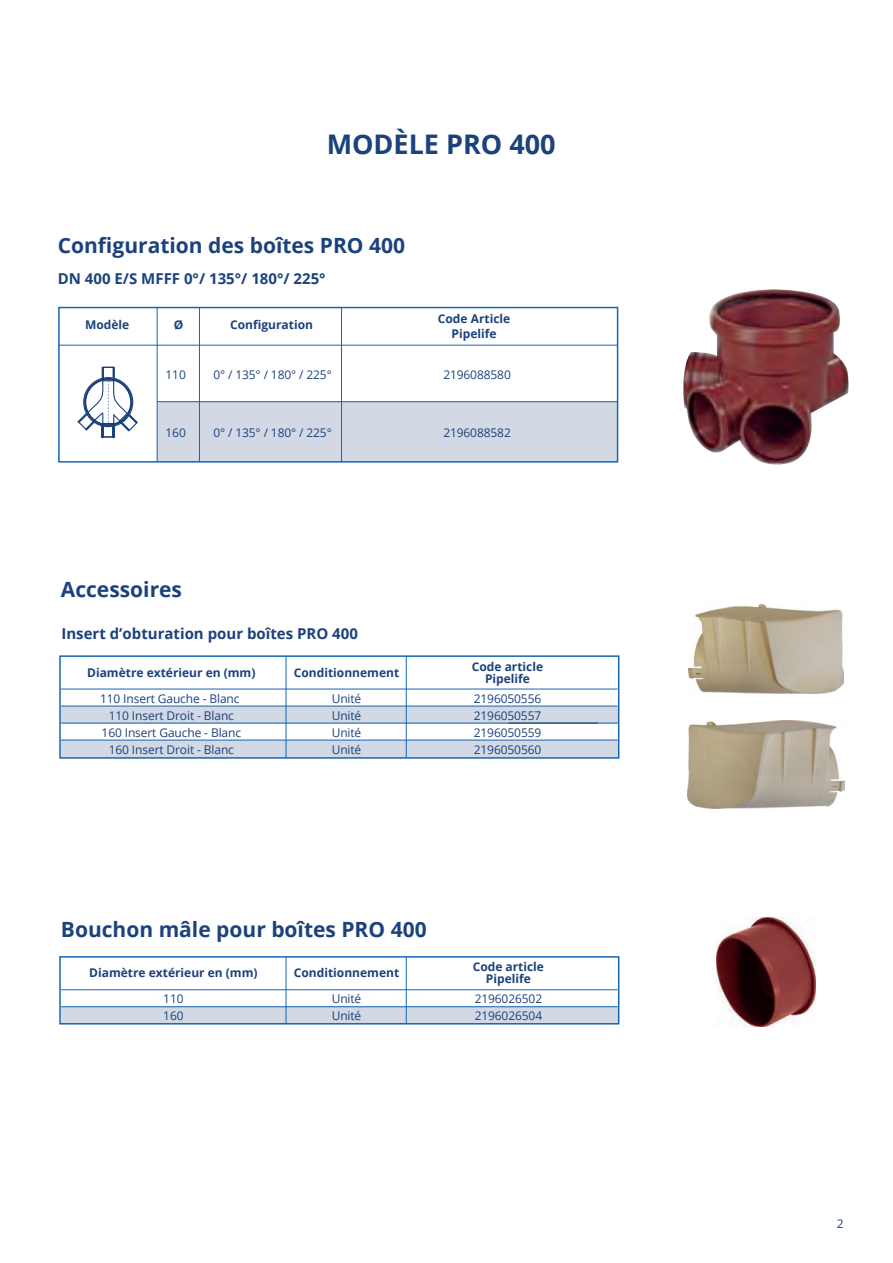
<style>
.page{position:relative;width:893px;height:1263px;background:#fff}
.page>*{position:absolute;margin:0;border:0;box-sizing:border-box;transform-origin:0 0}
.t1{font:700 27px "Open Sans";color:#1b427c}
.t2{font:700 21px "Open Sans";color:#1b427c}
.t3{font:700 15px "Open Sans";color:#1b427c}
.t4{font:12px/17px "Open Sans";letter-spacing:-.01em;color:#1b427c}
.t5{font:700 12px/12px "Open Sans";color:#1b427c;text-align:center}
</style>
<div class="page">
<div style="left:61px;top:706px;width:557px;height:17px;background:#d2d9e5"></div>
<div style="left:61px;top:740px;width:557px;height:17px;background:#d2d9e5"></div>
<div style="left:157px;top:402px;width:460px;height:60px;background:#d2d9e5"></div>
<div style="left:58px;top:307px;width:560px;height:156px;border:2px solid #1566b1"></div>
<div style="left:59px;top:655px;width:560px;height:104px;border:2px solid #1566b1"></div>
<hr style="left:157px;top:401px;width:460px;height:1px;background:#1566b1">
<hr style="left:59px;top:345px;width:558px;height:1px;background:#1566b1">
<hr style="left:157px;top:308px;width:1px;height:153px;background:#1566b1">
<hr style="left:199px;top:308px;width:1px;height:153px;background:#1566b1">
<hr style="left:341px;top:308px;width:1px;height:153px;background:#1566b1">
<hr style="left:286px;top:656px;width:1px;height:101px;background:#1566b1">
<hr style="left:406px;top:656px;width:1px;height:101px;background:#1566b1">
<hr style="left:61px;top:706px;width:557px;height:1px;background:#1566b1">
<hr style="left:61px;top:689px;width:557px;height:1px;background:#1566b1">
<hr style="left:61px;top:723px;width:557px;height:1px;background:#1566b1">
<hr style="left:61px;top:740px;width:557px;height:1px;background:#1566b1">
<div style="left:61px;top:1007px;width:557px;height:17px;background:#d2d9e5"></div>
<div style="left:59px;top:956px;width:560px;height:68px;border:2px solid #1566b1"></div>
<hr style="left:286px;top:957px;width:1px;height:67px;background:#1566b1">
<hr style="left:406px;top:957px;width:1px;height:67px;background:#1566b1">
<hr style="left:61px;top:1006px;width:557px;height:1px;background:#1566b1">
<hr style="left:61px;top:989px;width:557px;height:1px;background:#1566b1">
<img style="left:683px;top:289px;width:166px;height:176px">
<img style="left:689px;top:604px;width:154px;height:89px">
<img style="left:688px;top:720px;width:156px;height:88px">
<img style="left:716px;top:918px;width:100px;height:109px">
<svg style="left:77px;top:367px;width:61px;height:70px"></svg>
<h1 class="t1" style="left:327px;top:126px;width:230px">MODÈLE PRO 400</h1>
<h2 class="t2" style="left:58px;top:230px;width:349px">Configuration des boîtes PRO 400</h2>
<p class="t3" style="left:58px;top:268px;width:269px">DN 400 E/S MFFF 0°/ 135°/ 180°/ 225°</p>
<p class="t5" style="left:85px;top:319px;width:46px">Modèle</p>
<p class="t5" style="left:174px;top:319px;width:11px">Ø</p>
<p class="t5" style="left:230px;top:319px;width:84px">Configuration</p>
<p class="t5" style="left:438px;top:311px;width:74px;line-height:14.4px">Code Article<br>Pipelife</p>
<p class="t4" style="left:165px;top:366px;width:22px">110</p>
<p class="t4" style="left:165px;top:424px;width:22px">160</p>
<p class="t4" style="left:213px;top:366px;width:120px">0° / 135° / 180° / 225°</p>
<p class="t4" style="left:443px;top:366px;width:69px">2196088580</p>
<p class="t4" style="left:213px;top:424px;width:120px">0° / 135° / 180° / 225°</p>
<p class="t4" style="left:443px;top:424px;width:69px">2196088582</p>
<h2 class="t2" style="left:61px;top:575px;width:123px">Accessoires</h2>
<p class="t3" style="left:61px;top:623px;width:298px">Insert d’obturation pour boîtes PRO 400</p>
<p class="t5" style="left:87px;top:666px;width:170px">Diamètre extérieur en (mm)</p>
<p class="t5" style="left:294px;top:666px;width:107px">Conditionnement</p>
<p class="t5" style="left:472px;top:660px;width:73px">Code article<br>Pipelife</p>
<p class="t4" style="left:100px;top:689px;width:141px">110 Insert Gauche - Blanc</p>
<p class="t4" style="left:332px;top:689px;width:31px">Unité</p>
<p class="t4" style="left:109px;top:706px;width:127px">110 Insert Droit - Blanc</p>
<p class="t4" style="left:332px;top:706px;width:31px">Unité</p>
<p class="t4" style="left:474px;top:689px;width:69px">2196050556<br>2196050557</p>
<p class="t4" style="left:102px;top:723px;width:141px">160 Insert Gauche - Blanc</p>
<p class="t4" style="left:332px;top:723px;width:31px">Unité</p>
<p class="t4" style="left:109px;top:740px;width:127px">160 Insert Droit - Blanc</p>
<p class="t4" style="left:332px;top:740px;width:31px">Unité</p>
<p class="t4" style="left:474px;top:723px;width:69px">2196050559<br>2196050560</p>
<h2 class="t2" style="left:61px;top:914px;width:367px">Bouchon mâle pour boîtes PRO 400</h2>
<p class="t5" style="left:89px;top:967px;width:170px">Diamètre extérieur en (mm)</p>
<p class="t5" style="left:294px;top:967px;width:107px">Conditionnement</p>
<p class="t5" style="left:473px;top:961px;width:73px">Code article<br>Pipelife</p>
<p class="t4" style="left:332px;top:990px;width:31px">Unité<br>Unité</p>
<p class="t4" style="left:475px;top:990px;width:69px">2196026502<br>2196026504</p>
<p class="t4" style="left:163px;top:990px;width:22px">110<br>160</p>
<p class="t4" style="left:837px;top:1215px;width:8px">2</p>
</div>
